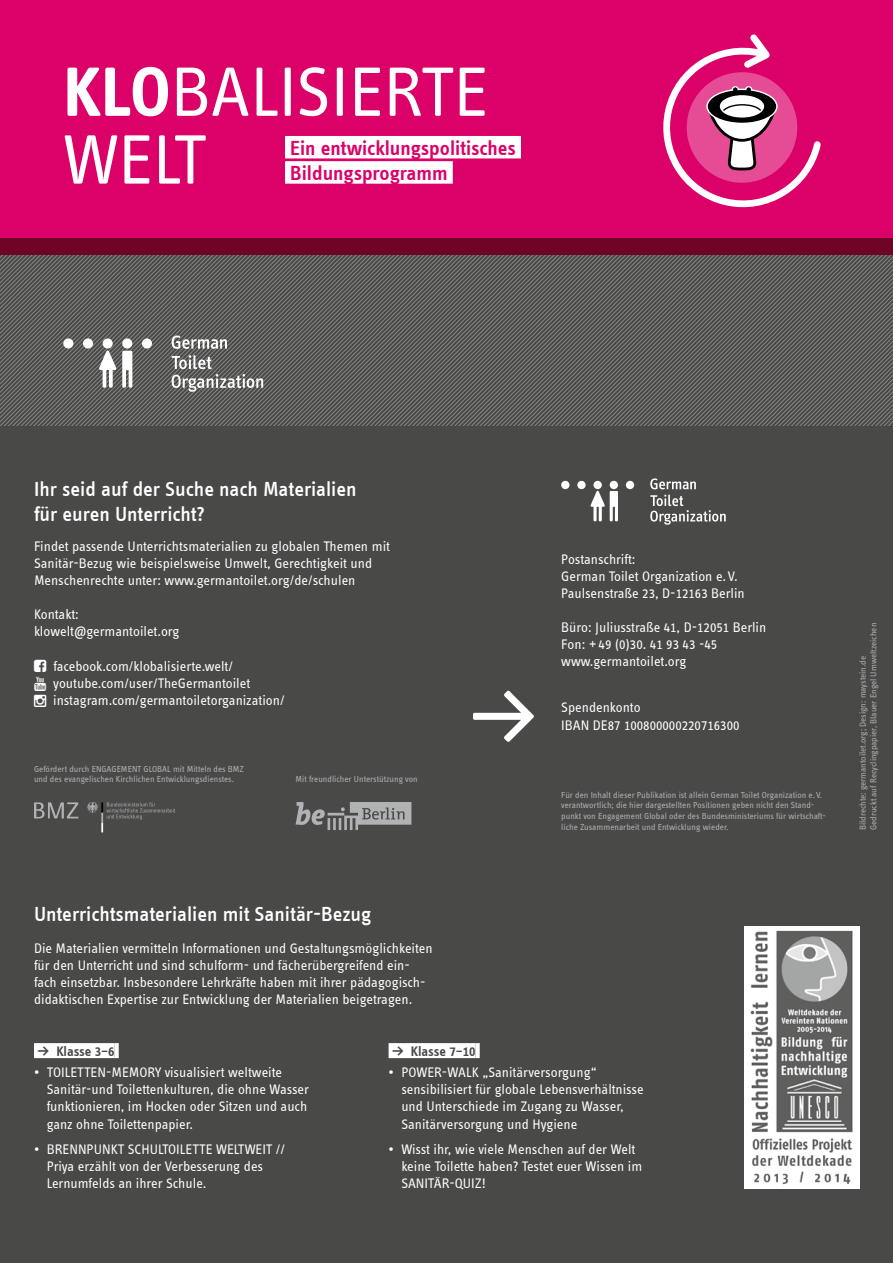
<style>
.page{position:relative;width:893px;height:1263px;background:#fff}
.page>*{position:absolute;margin:0;border:0;box-sizing:border-box;transform-origin:0 0}
.t1{font:90px "Info Text Regular Roman Exp";color:#fff}
.t2{font:72px "Info Text";color:#fff}
.t3{font:72px "Info Text Regular Tf";color:#fff}
.t4{font:500 21px/24.8px "Info Text";color:#fff}
.t5{font:21px/25.2px "Info Text Semibold Tf";color:#dc0069}
.t6{font:14.25px/17.1px "Info Text Regular Tf";color:#fff}
.t7{font:14.25px "Info Text Semibold Tf";letter-spacing:-.01em;color:#494948}
.t8{font:9px/10.8px "Info Text Regular Tf";color:#b1b2b3}
.s1{font-family:"Info Text Bold Tf"}
.s2{font-family:"Info Text Semibold Roman Exp"}
.s3{color:#fff}
</style>
<div class="page">
<div style="left:0;top:425px;width:893px;height:425px;background:#494948"></div>
<div style="left:610px;top:481px;width:8px;height:8px;background:#fff;border-radius:50%"></div>
<div style="left:593px;top:481px;width:9px;height:8px;background:#fff;border-radius:50%"></div>
<div style="left:626px;top:481px;width:8px;height:8px;background:#fff;border-radius:50%"></div>
<div style="left:577px;top:481px;width:9px;height:8px;background:#fff;border-radius:50%"></div>
<div style="left:561px;top:481px;width:8px;height:8px;background:#fff;border-radius:50%"></div>
<svg style="left:650px;top:478px;width:46px;height:11px"></svg>
<svg style="left:650px;top:495px;width:76px;height:30px"></svg>
<svg style="left:591px;top:491px;width:27px;height:30px"></svg>
<svg style="left:87px;top:802px;width:88px;height:30px"></svg>
<svg style="left:34px;top:802px;width:44px;height:16px"></svg>
<div style="left:0;top:850px;width:893px;height:413px;background:#494948"></div>
<div style="left:34px;top:1043px;width:81px;height:15px;background:#fff"></div>
<svg style="left:115px;top:1043px;width:4px;height:15px"></svg>
<div style="left:389px;top:1043px;width:87px;height:15px;background:#fff"></div>
<svg style="left:476px;top:1043px;width:4px;height:15px"></svg>
<img style="left:745px;top:926px;width:114px;height:262px">
<svg style="left:296px;top:802px;width:115px;height:28px"></svg>
<div style="left:0;top:0;width:893px;height:255px;background:#dc0069"></div>
<div style="left:285px;top:136px;width:236px;height:22px;background:#fff"></div>
<div style="left:285px;top:161px;width:168px;height:23px;background:#fff"></div>
<div style="left:0;top:238px;width:893px;height:17px;background:#6e0526"></div>
<svg style="left:576px;top:255px;width:317px;height:170px;background:#5d5d5c"></svg>
<svg style="left:0;top:255px;width:576px;height:170px;background:#5d5d5c"></svg>
<div style="left:122px;top:338px;width:10px;height:10px;background:#fff;border-radius:50%"></div>
<div style="left:103px;top:338px;width:10px;height:10px;background:#fff;border-radius:50%"></div>
<div style="left:142px;top:338px;width:10px;height:10px;background:#fff;border-radius:50%"></div>
<div style="left:83px;top:338px;width:10px;height:10px;background:#fff;border-radius:50%"></div>
<div style="left:63px;top:338px;width:10px;height:10px;background:#fff;border-radius:50%"></div>
<svg style="left:172px;top:336px;width:55px;height:13px"></svg>
<svg style="left:171px;top:355px;width:97px;height:41px;background:#787877"></svg>
<svg style="left:94px;top:351px;width:54px;height:45px"></svg>
<svg style="left:663px;top:34px;width:158px;height:174px"></svg>
<h2 class="t2" style="left:63px;top:54px;width:426px"><span class="s1">KLO</span>BALISIERTE</h2>
<h2 class="t3" style="left:63px;top:121px;width:143px">WELT</h2>
<h3 class="t5" style="left:290px;top:135px;width:227px">Ein entwicklungspolitisches<br>Bildungsprogramm</h3>
<h3 class="t4" style="left:34px;top:477px;width:324px">Ihr seid auf der Suche nach Materialien für euren Unterricht?</h3>
<p class="t6" style="left:34px;top:538px;width:358px">Findet passende Unterrichtsmaterialien zu globalen Themen mit<br>Sanitär-Bezug wie beispielsweise Umwelt, Gerechtigkeit und<br>Menschenrechte unter: www.germantoilet.org/de/schulen</p>
<p class="t6" style="left:34px;top:606px;width:147px">Kontakt: klowelt@germantoilet.org</p>
<p class="t6" style="left:53px;top:657px;width:233px">facebook.com/klobalisierte.welt/ youtube.com/user/TheGermantoilet instagram.com/germantoiletorganization/</p>
<p class="t8" style="left:34px;top:763px;width:211px">Gefördert durch ENGAGEMENT GLOBAL mit Mitteln des BMZ und des evangelischen Kirchlichen Entwicklungsdienstes.</p>
<p class="t8" style="left:296px;top:774px;width:124px">Mit freundlicher Unterstützung von</p>
<h3 class="t4" style="left:34px;top:902px;width:339px">Unterrichtsmaterialien mit Sanitär-Bezug</h3>
<p class="t6" style="left:34px;top:939px;width:400px">Die Materialien vermitteln Informationen und Gestaltungsmöglichkeiten für den Unterricht und sind schulform- und fächerübergreifend ein&shy;fach einsetzbar. Insbesondere Lehrkräfte haben mit ihrer pädagogisch&shy;didaktischen Expertise zur Entwicklung der Materialien beigetragen.</p>
<h1 class="t1" style="left:468px;top:670px;width:71px">)</h1>
<p class="t6" style="left:561px;top:550px;width:185px">Postanschrift:<br>German Toilet Organization e.V.<br>Paulsenstraße 23, D-12163 Berlin</p>
<p class="t6" style="left:561px;top:619px;width:207px">Büro: Juliusstraße 41, D-12051 Berlin<br>Fon: +49 (0)30. 41 93 43 -45 www.germantoilet.org</p>
<p class="t6" style="left:561px;top:699px;width:180px">Spendenkonto<br>IBAN DE87 100800000220716300</p>
<p class="t8" style="left:561px;top:789px;width:266px">Für den Inhalt dieser Publikation ist allein German Toilet Organization e.V. verantwortlich; die hier dargestellten Positionen geben nicht den Stand&shy;punkt von Engagement Global oder des Bundesministeriums für wirtschaft&shy;liche Zusammenarbeit und Entwicklung wieder.</p>
<p class="t7" style="left:38px;top:1043px;width:83px"><span class="s2">p</span> Klasse 3–6<span class="s3">·</span></p>
<p class="t6" style="left:47px;top:1064px;width:264px;text-indent:-13px">• TOILETTEN-MEMORY visualisiert weltweite Sanitär-und Toilettenkulturen, die ohne Wasser funktionieren, im Hocken oder Sitzen und auch ganz ohne Toilettenpapier.</p>
<p class="t6" style="left:47px;top:1141px;width:240px;text-indent:-13px">• BRENNPUNKT SCHULTOILETTE WELTWEIT //<br>Priya erzählt von der Verbesserung des<br>Lernumfelds an ihrer Schule.</p>
<p class="t7" style="left:392px;top:1043px;width:89px"><span class="s2">p</span> Klasse 7–10<span class="s3">·</span></p>
<p class="t6" style="left:401px;top:1064px;width:244px;text-indent:-13px">• POWER-WALK „Sanitärversorgung“ sensibilisiert für globale Lebensverhältnisse und Unterschiede im Zugang zu Wasser, Sanitärversorgung und Hygiene</p>
<p class="t6" style="left:401px;top:1141px;width:242px;text-indent:-13px">• Wisst ihr, wie viele Menschen auf der Welt keine Toilette haben? Testet euer Wissen im<br>SANITÄR-QUIZ!</p>
<p class="t8" style="left:857px;top:830px;width:209px;rotate:-90deg">Bildrechte: germantoilet.org; Design: maystein.de<br>Gedruckt auf Recyclingpapier, Blauer Engel Umweltzeichen</p>
</div>
